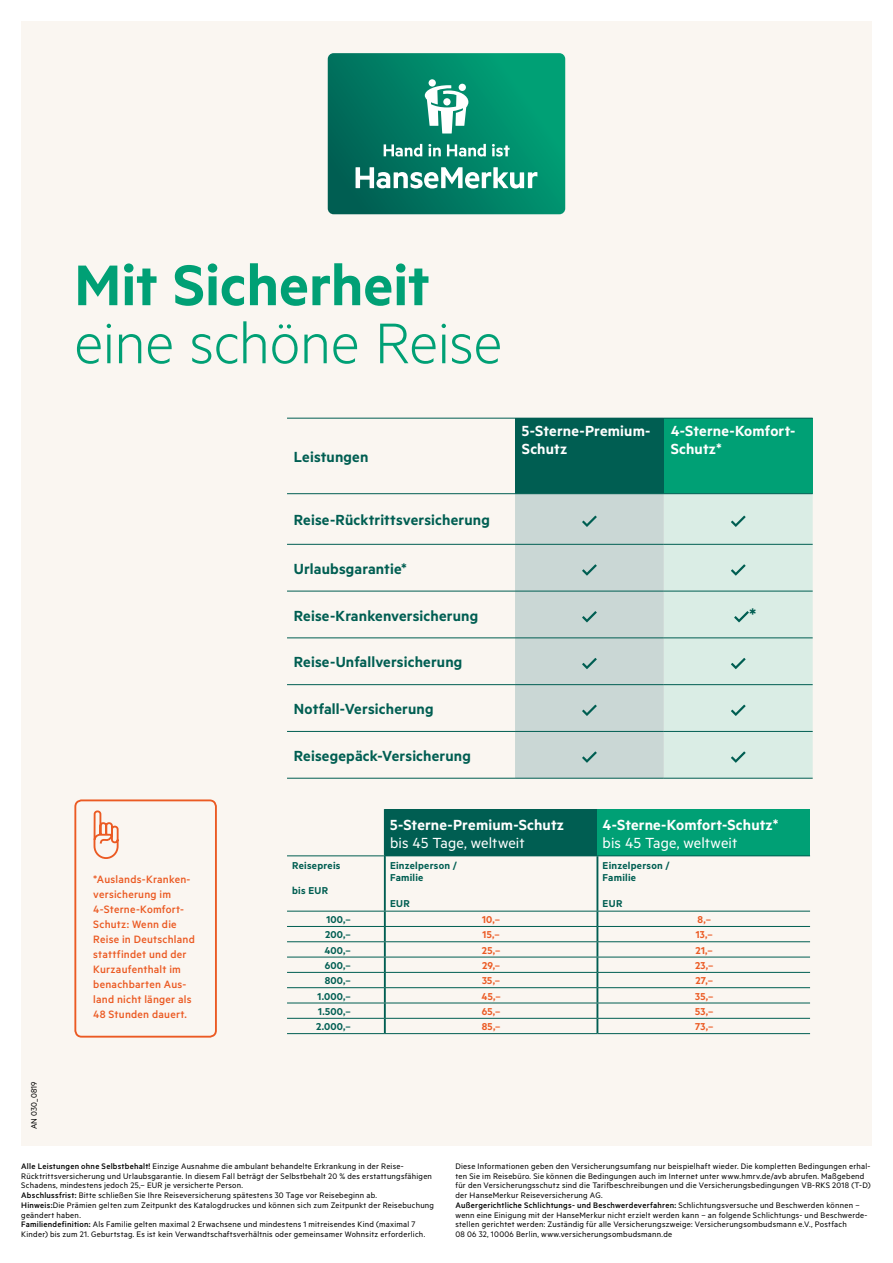
<style>
.page{position:relative;width:893px;height:1263px;background:#fff}
.page>*{position:absolute;margin:0;border:0;box-sizing:border-box;transform-origin:0 0}
.t1{font:300 64.5px "Metric Alt";letter-spacing:-.005em;color:#00a075}
.t2{font:600 64.5px "Metric Alt";color:#00a075}
.t3{font:600 21px "Metric Alt";color:#005e52}
.t4{font:600 16.5px "Metric Alt";letter-spacing:.01em;color:#005e52}
.t5{font:600 16.5px/18px "Metric Alt";letter-spacing:.01em;color:#fff}
.t6{font:16.5px "Metric Alt";letter-spacing:.005em;color:#fff}
.t7{font:500 12px/15px "Metric Alt";letter-spacing:.02em;color:#eb5a23}
.t8{font:600 11.25px/12.8px "Metric Alt";letter-spacing:.02em;color:#005e52}
.t9{font:600 11.25px "Metric Alt";letter-spacing:.02em;color:#eb5a23}
.t10{font:9px/9.8px "Metric Alt";letter-spacing:.025em;color:#000}
.s1{font-weight:500}
</style>
<div class="page">
<div style="left:21px;top:21px;width:851px;height:1125px;background:#faf6f1"></div>
<div style="left:385px;top:809px;width:212px;height:47px;background:#005e52"></div>
<div style="left:597px;top:809px;width:213px;height:47px;background:#00a075"></div>
<hr style="left:287px;top:855px;width:97px;height:1px;background:#005e52">
<hr style="left:597px;top:855px;width:213px;height:1px;background:#005e52">
<hr style="left:596px;top:856px;width:2px;height:55px;background:#005e52">
<hr style="left:287px;top:911px;width:98px;height:1px;background:#005e52">
<hr style="left:287px;top:926px;width:98px;height:1px;background:#005e52">
<hr style="left:287px;top:941px;width:98px;height:1px;background:#005e52">
<hr style="left:287px;top:957px;width:98px;height:1px;background:#005e52">
<hr style="left:287px;top:972px;width:98px;height:1px;background:#005e52">
<hr style="left:287px;top:987px;width:98px;height:1px;background:#005e52">
<hr style="left:287px;top:1003px;width:98px;height:1px;background:#005e52">
<hr style="left:287px;top:1018px;width:98px;height:1px;background:#005e52">
<hr style="left:287px;top:1033px;width:98px;height:1px;background:#005e52">
<svg style="left:384px;top:911px;width:2px;height:122px"></svg>
<hr style="left:385px;top:926px;width:212px;height:1px;background:#005e52">
<hr style="left:385px;top:941px;width:212px;height:1px;background:#005e52">
<hr style="left:385px;top:957px;width:212px;height:1px;background:#005e52">
<hr style="left:385px;top:972px;width:212px;height:1px;background:#005e52">
<hr style="left:385px;top:987px;width:212px;height:1px;background:#005e52">
<hr style="left:385px;top:1003px;width:212px;height:1px;background:#005e52">
<hr style="left:385px;top:1018px;width:212px;height:1px;background:#005e52">
<hr style="left:385px;top:1033px;width:212px;height:1px;background:#005e52">
<svg style="left:596px;top:912px;width:2px;height:121px"></svg>
<hr style="left:597px;top:926px;width:213px;height:1px;background:#005e52">
<hr style="left:597px;top:941px;width:213px;height:1px;background:#005e52">
<hr style="left:597px;top:957px;width:213px;height:1px;background:#005e52">
<hr style="left:597px;top:972px;width:213px;height:1px;background:#005e52">
<hr style="left:597px;top:987px;width:213px;height:1px;background:#005e52">
<hr style="left:597px;top:1003px;width:213px;height:1px;background:#005e52">
<hr style="left:597px;top:1018px;width:213px;height:1px;background:#005e52">
<hr style="left:597px;top:1033px;width:213px;height:1px;background:#005e52">
<hr style="left:384px;top:856px;width:2px;height:55px;background:#005e52">
<hr style="left:385px;top:911px;width:212px;height:1px;background:#005e52">
<hr style="left:597px;top:911px;width:213px;height:1px;background:#005e52">
<hr style="left:384px;top:809px;width:2px;height:47px;background:#005e52">
<svg style="left:328px;top:53px;width:237px;height:161px;background:#188e74"></svg>
<div style="left:515px;top:418px;width:149px;height:76px;background:#005e52"></div>
<div style="left:664px;top:418px;width:149px;height:76px;background:#00a075"></div>
<hr style="left:287px;top:418px;width:228px;height:1px;background:#005e52">
<hr style="left:287px;top:493px;width:228px;height:1px;background:#005e52">
<hr style="left:664px;top:418px;width:149px;height:1px;background:#005e52">
<hr style="left:664px;top:493px;width:149px;height:1px;background:#005e52">
<hr style="left:287px;top:778px;width:228px;height:1px;background:#005e52">
<hr style="left:515px;top:778px;width:149px;height:1px;background:#005e52">
<hr style="left:664px;top:778px;width:149px;height:1px;background:#005e52">
<hr style="left:287px;top:544px;width:228px;height:1px;background:#005e52">
<hr style="left:287px;top:591px;width:228px;height:1px;background:#005e52">
<hr style="left:287px;top:637px;width:228px;height:1px;background:#005e52">
<hr style="left:287px;top:684px;width:228px;height:1px;background:#005e52">
<hr style="left:287px;top:731px;width:228px;height:1px;background:#005e52">
<svg style="left:515px;top:494px;width:298px;height:284px;background:#ccded9"></svg>
<div style="left:74px;top:799px;width:143px;height:238px;border:2px solid #eb5a23;border-radius:6px"></div>
<svg style="left:93px;top:810px;width:26px;height:49px"></svg>
<h1 class="t2" style="left:74px;top:247px;width:357px">Mit Sicherheit</h1>
<h1 class="t1" style="left:74px;top:306px;width:429px">eine schöne Reise</h1>
<h3 class="t4" style="left:294px;top:447px;width:76px">Leistungen</h3>
<h3 class="t5" style="left:522px;top:422px;width:130px">5-Sterne-Premium-<br>Schutz</h3>
<h3 class="t5" style="left:671px;top:422px;width:126px">4-Sterne-Komfort-<br>Schutz*</h3>
<h3 class="t4" style="left:294px;top:510px;width:197px">Reise-Rücktrittsversicherung</h3>
<h3 class="t4" style="left:294px;top:559px;width:115px">Urlaubsgarantie*</h3>
<h3 class="t4" style="left:294px;top:606px;width:186px">Reise-Krankenversicherung</h3>
<h2 class="t3" style="left:749px;top:603px;width:9px">*</h2>
<h3 class="t4" style="left:294px;top:652px;width:170px">Reise-Unfallversicherung</h3>
<h3 class="t4" style="left:294px;top:699px;width:141px">Notfall-Versicherung</h3>
<h3 class="t4" style="left:294px;top:746px;width:179px">Reisegepäck-Versicherung</h3>
<h3 class="t7" style="left:93px;top:871px;width:103px">*Auslands-Kranken&shy;versicherung im<br>4-Sterne-Komfort-<br>Schutz: Wenn die<br>Reise in Deutschland stattfindet und der<br>Kurzaufenthalt im benachbarten Aus&shy;land nicht länger als<br>48 Stunden dauert.</h3>
<p class="t8" style="left:292px;top:858px;width:50px">Reisepreis</p>
<p class="t8" style="left:292px;top:884px;width:37px">bis EUR</p>
<h3 class="t5" style="left:390px;top:815px;width:176px">5-Sterne-Premium-Schutz</h3>
<h3 class="t6" style="left:390px;top:833px;width:136px">bis 45 Tage, weltweit</h3>
<p class="t8" style="left:390px;top:858px;width:69px">Einzelperson /<br>Familie</p>
<p class="t8" style="left:390px;top:896px;width:21px">EUR</p>
<h3 class="t5" style="left:603px;top:815px;width:178px">4-Sterne-Komfort-Schutz*</h3>
<h3 class="t6" style="left:603px;top:833px;width:136px">bis 45 Tage, weltweit</h3>
<p class="t8" style="left:603px;top:858px;width:69px">Einzelperson /<br>Familie</p>
<p class="t8" style="left:603px;top:896px;width:21px">EUR</p>
<p class="t8" style="left:326px;top:913px;width:26px">100,–</p>
<p class="t9" style="left:482px;top:913px;width:19px">10,–</p>
<p class="t9" style="left:697px;top:913px;width:15px">8,–</p>
<p class="t8" style="left:325px;top:928px;width:27px">200,–</p>
<p class="t9" style="left:483px;top:928px;width:19px">15,–</p>
<p class="t9" style="left:696px;top:928px;width:19px">13,–</p>
<p class="t8" style="left:324px;top:943px;width:28px">400,–</p>
<p class="t9" style="left:482px;top:943px;width:20px">25,–</p>
<p class="t9" style="left:696px;top:943px;width:19px">21,–</p>
<p class="t8" style="left:325px;top:959px;width:27px">600,–</p>
<p class="t9" style="left:482px;top:959px;width:20px">29,–</p>
<p class="t9" style="left:695px;top:959px;width:20px">23,–</p>
<p class="t8" style="left:325px;top:974px;width:28px">800,–</p>
<p class="t9" style="left:482px;top:974px;width:20px">35,–</p>
<p class="t9" style="left:695px;top:974px;width:19px">27,–</p>
<p class="t8" style="left:317px;top:989px;width:35px">1.000,–</p>
<p class="t9" style="left:482px;top:989px;width:21px">45,–</p>
<p class="t9" style="left:695px;top:989px;width:20px">35,–</p>
<p class="t8" style="left:318px;top:1005px;width:34px">1.500,–</p>
<p class="t9" style="left:482px;top:1005px;width:20px">65,–</p>
<p class="t9" style="left:695px;top:1005px;width:20px">53,–</p>
<p class="t8" style="left:316px;top:1020px;width:36px">2.000,–</p>
<p class="t9" style="left:482px;top:1020px;width:20px">85,–</p>
<p class="t9" style="left:695px;top:1020px;width:20px">73,–</p>
<p class="t10" style="left:29px;top:1129px;width:49px;rotate:-90deg">AN 030_0819</p>
<p class="t10" style="left:21px;top:1161px;width:414px"><span class="s1">Alle Leistungen ohne Selbstbehalt!</span> Einzige Ausnahme die ambulant behandelte Erkrankung in der Reise-Rücktrittsversicherung und Urlaubsgarantie. In diesem Fall beträgt der Selbstbehalt 20 % des erstattungsfähigen Schadens, mindestens jedoch 25,– EUR je versicherte Person.<br><span class="s1">Abschlussfrist:</span> Bitte schließen Sie Ihre Reiseversicherung spätestens 30 Tage vor Reisebeginn ab.<br><span class="s1">Hinweis:</span>Die Prämien gelten zum Zeitpunkt des Katalogdruckes und können sich zum Zeitpunkt der Reisebuchung geändert haben.<br><span class="s1">Familiendefinition:</span> Als Familie gelten maximal 2 Erwachsene und mindestens 1 mitreisendes Kind (maximal 7<br>Kinder) bis zum 21. Geburtstag. Es ist kein Verwandtschaftsverhältnis oder gemeinsamer Wohnsitz erforderlich.</p>
<p class="t10" style="left:455px;top:1161px;width:417px">Diese Informationen geben den Versicherungsumfang nur beispielhaft wieder. Die kompletten Bedingungen erhal&shy;ten Sie im Reisebüro. Sie können die Bedingungen auch im Internet unter www.hmrv.de/avb abrufen. Maßgebend für den Versicherungsschutz sind die Tarifbeschreibungen und die Versicherungsbedingungen VB-RKS 2018 (T-D) der HanseMerkur Reiseversicherung AG.<br><span class="s1">Außergerichtliche Schlichtungs- und Beschwerdeverfahren:</span> Schlichtungsversuche und Beschwerden können – wenn eine Einigung mit der HanseMerkur nicht erzielt werden kann – an folgende Schlichtungs- und Beschwerde&shy;stellen gerichtet werden: Zuständig für alle Versicherungszweige: Versicherungsombudsmann e.V., Postfach<br>08 06 32, 10006 Berlin, www.versicherungsombudsmann.de</p>
</div>
